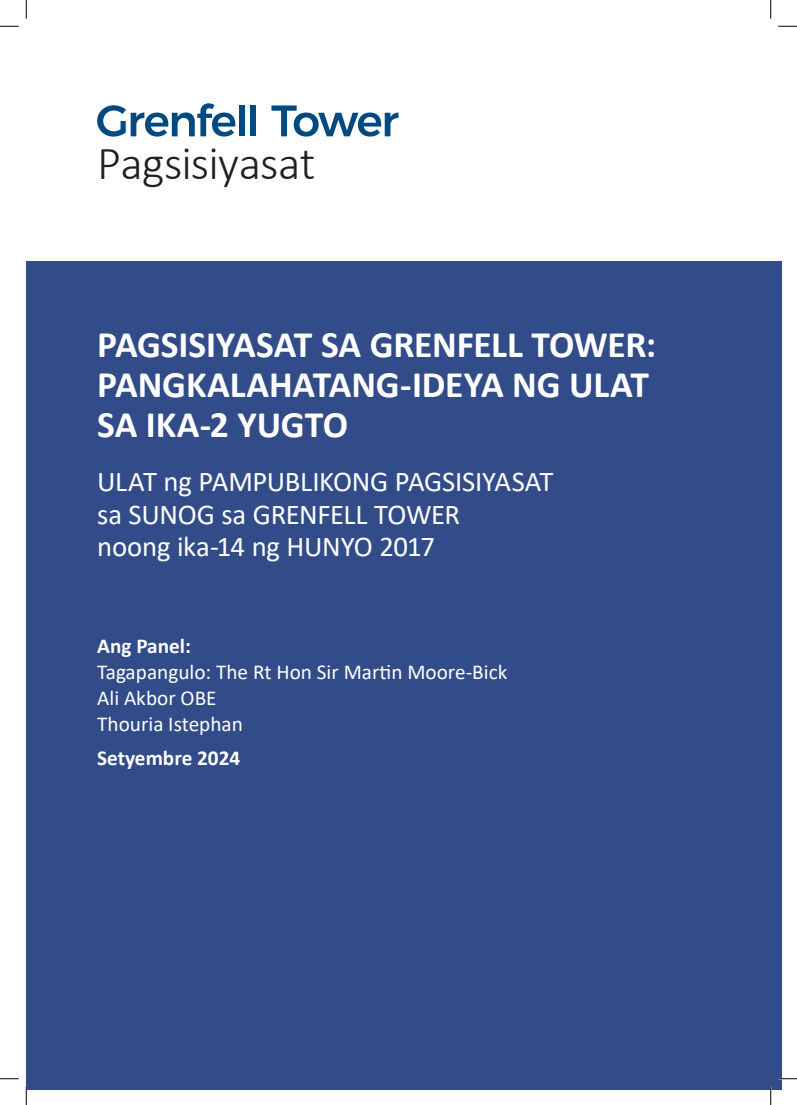
<style>
.page{position:relative;width:797px;height:1105px;background:#fff}
.page>*{position:absolute;margin:0;border:0;box-sizing:border-box;transform-origin:0 0}
.t1{font:300 47.5px "Calibri";letter-spacing:-.02em;color:#231f20}
.t2{font:700 37.5px/40px "Calibri";letter-spacing:-.005em;color:#fff}
.Subtitle{font:28.75px/32.5px "Calibri";letter-spacing:-.015em;color:#fff}
.Panel{font:21.25px "Calibri";color:#fff}
.Panel-2{font:700 21.25px "Calibri";color:#fff}
</style>
<div class="page">
<div style="left:26px;top:261px;width:755px;height:828px;background:#314c88"></div>
<svg style="left:97px;top:103px;width:139px;height:34px"></svg>
<div style="left:239px;top:105px;width:6px;height:31px;background:#004981"></div>
<div style="left:250px;top:105px;width:6px;height:31px;background:#004981"></div>
<svg style="left:271px;top:105px;width:127px;height:32px"></svg>
<svg style="left:0;top:25px;width:19px;height:2px"></svg>
<svg style="left:778px;top:25px;width:19px;height:2px"></svg>
<svg style="left:0;top:1078px;width:19px;height:1px"></svg>
<svg style="left:778px;top:1078px;width:19px;height:1px"></svg>
<svg style="left:25px;top:0;width:2px;height:19px"></svg>
<svg style="left:25px;top:1086px;width:2px;height:19px"></svg>
<svg style="left:770px;top:0;width:1px;height:19px"></svg>
<svg style="left:770px;top:1086px;width:1px;height:19px"></svg>
<p class="t1" style="left:97px;top:134px;width:220px">Pagsisiyasat</p>
<h1 class="t2" style="left:97px;top:324px;width:560px">PAGSISIYASAT SA GRENFELL TOWER:<br>PANGKALAHATANG-IDEYA NG ULAT<br>SA IKA-2 YUGTO</h1>
<p class="Subtitle" style="left:97px;top:465px;width:458px">ULAT ng PAMPUBLIKONG PAGSISIYASAT sa SUNOG sa GRENFELL TOWER<br>noong ika-14 ng HUNYO 2017</p>
<p class="Panel-2" style="left:97px;top:631px;width:95px">Ang Panel:</p>
<p class="Panel" style="left:97px;top:657px;width:411px">Tagapangulo: The Rt Hon Sir Martin Moore-Bick</p>
<p class="Panel" style="left:97px;top:683px;width:121px">Ali Akbor OBE</p>
<p class="Panel" style="left:97px;top:710px;width:147px">Thouria Istephan</p>
<p class="Panel-2" style="left:97px;top:743px;width:145px">Setyembre 2024</p>
</div>
